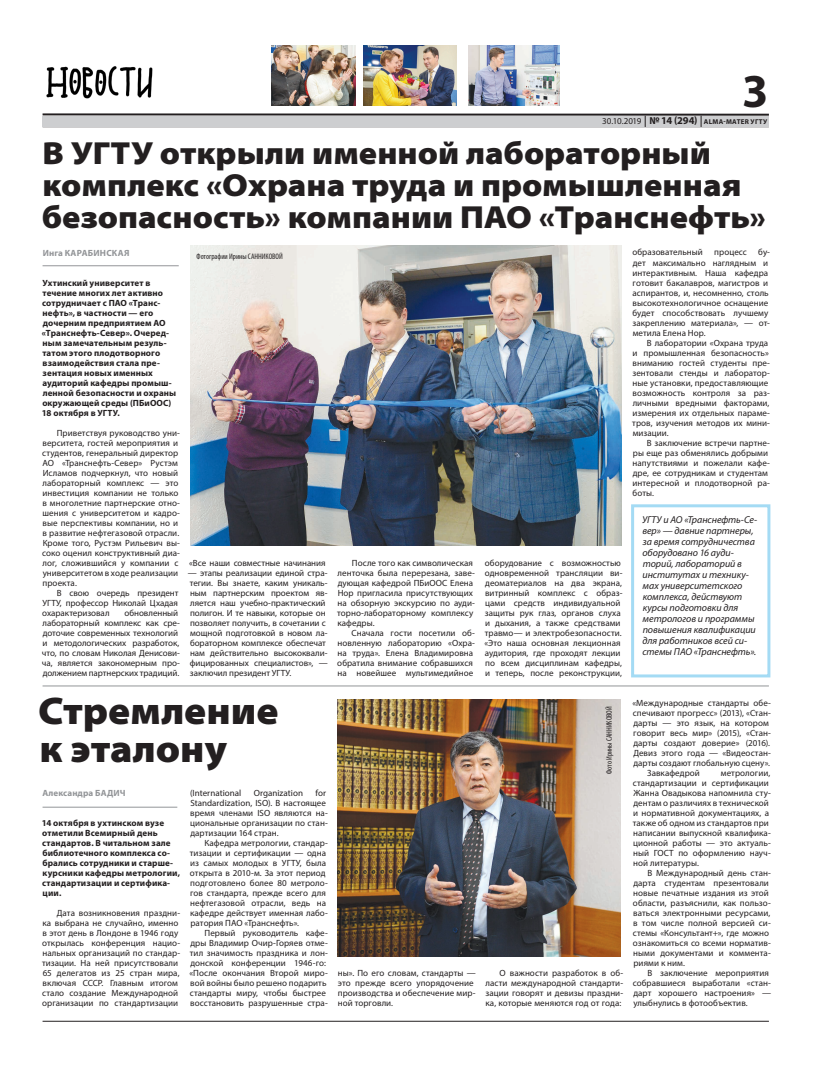
<style>
.page{position:relative;width:820px;height:1078px;background:#fff}
.page>*{position:absolute;margin:0;border:0;box-sizing:border-box;transform-origin:0 0}
.t1{font:700 47.4px "Myriad Pro";color:#231f20}
.t2{font:900 semi-expanded 38.6px/38.1px "Myriad Pro";color:#231f20}
.t3{font:900 semi-expanded 32px/32px "Myriad Pro";color:#231f20}
.t4{font:italic 10px/11px "Myriad Pro";letter-spacing:-.005em;color:#231f20}
.t5{font:9px/10px "Myriad Pro";letter-spacing:.005em;color:#231f20}
.t6{font:700 9px/10px "Myriad Pro";letter-spacing:.01em;color:#231f20}
.t7{font:700 9px "Myriad Pro";letter-spacing:.015em;color:#939598}
.t8{font:condensed 8px "Myriad Pro";color:#231f20}
.t9{font:700 7px "Myriad Pro";letter-spacing:.04em;color:#231f20}
.s1{font-weight:400;font-size:9px}
.s2{font-size:10.5px}
</style>
<div class="page">
<hr style="left:43px;top:113px;width:725px;height:3px;background:#231f20">
<div style="left:43px;top:116px;width:725px;height:11px;background:#cdced0"></div>
<hr style="left:43px;top:1020px;width:725px;height:1px;background:#231f20">
<img style="left:46px;top:66px;width:107px;height:33px">
<img style="left:271px;top:45px;width:84px;height:61px">
<img style="left:468px;top:45px;width:91px;height:60px">
<img style="left:363px;top:45px;width:93px;height:60px">
<hr style="left:43px;top:685px;width:725px;height:1px;background:#939598">
<img style="left:190px;top:245px;width:431px;height:300px">
<div style="left:631px;top:504px;width:139px;height:173px;border:3px solid #a4dbf4"></div>
<img style="left:337px;top:699px;width:283px;height:256px">
<hr style="left:43px;top:806px;width:134px;height:1px;background:#939598">
<hr style="left:43px;top:265px;width:136px;height:1px;background:#939598">
<h1 class="t1" style="left:741px;top:60px;width:28px">3</h1>
<p class="t9" style="left:602px;top:117px;width:166px"><span class="s1">30.10.2019</span> <span class="s2">№ 14 (294)</span> ALMA-MATER УГТУ</p>
<h3 class="t3" style="left:42px;top:137px;width:725px">В УГТУ открыли именной лабораторный комплекс «Охрана труда и промышленная безопасность» компании ПАО «Транснефть»</h3>
<p class="t7" style="left:43px;top:246px;width:88px">Инга КАРАБИНСКАЯ</p>
<p class="t6" style="left:42px;top:277px;width:136px">Ухтинский университет в течение многих лет активно сотрудничает с ПАО «Транс&shy;нефть», в частности — его дочерним предприятием АО «Транснефть-Север». Очеред&shy;ным замечательным резуль&shy;татом этого плодотворного взаимодействия стала пре&shy;зентация новых именных аудиторий кафедры промыш&shy;ленной безопасности и охраны окружающей среды (ПБиООС)<br>18 октября в УГТУ.</p>
<p class="t5" style="left:42px;top:427px;width:139px;text-indent:15px">Приветствуя руководство уни&shy;верситета, гостей мероприятия и студентов, генеральный директор<br>АО «Транснефть-Север» Рустэм<br>Исламов подчеркнул, что новый лабораторный комплекс — это инвестиция компании не только в многолетние партнерские отно&shy;шения с университетом и кадро&shy;вые перспективы компании, но и в развитие нефтегазовой отрасли.<br>Кроме того, Рустэм Рильевич вы&shy;соко оценил конструктивный диа&shy;лог, сложившийся у компании с университетом в ходе реализации проекта.</p>
<p class="t5" style="left:42px;top:587px;width:138px;text-align:justify;text-indent:14px">В свою очередь президент УГТУ, профессор Николай Цхадая охарактеризовал</p>
<p class="t5" style="left:42px;top:607px;width:139px;text-indent:82px">обновленный лабораторный комплекс как сре&shy;доточие современных технологий и методологических разработок, что, по словам Николая Денисови&shy;ча, является закономерным про&shy;должением партнерских традиций.</p>
<p class="t8" style="left:196px;top:251px;width:88px">Фотографии Ирины САННИКОВОЙ</p>
<p class="t5" style="left:189px;top:557px;width:138px">«Все наши совместные начинания</p>
<p class="t5" style="left:188px;top:567px;width:141px">— этапы реализации единой стра&shy;тегии. Вы знаете, каким уникаль&shy;ным партнерским проектом яв&shy;ляется наш учебно-практический полигон. И те навыки, которые он позволяет получить, в сочетании с мощной подготовкой в новом ла&shy;бораторном комплексе обеспечат нам действительно высококвали&shy;фицированных специалистов», — заключил президент УГТУ.</p>
<p class="t5" style="left:337px;top:557px;width:139px;text-indent:15px">После того как символическая ленточка была перерезана, заве&shy;дующая кафедрой ПБиООС Елена<br>Нор пригласила присутствующих на обзорную экскурсию по ауди&shy;торно-лабораторному комплексу кафедры.</p>
<p class="t5" style="left:337px;top:627px;width:139px;text-indent:14px">Сначала гости посетили об&shy;новленную лабораторию «Охра&shy;на труда». Елена Владимировна обратила внимание собравшихся на новейшее мультимедийное</p>
<h2 class="t2" style="left:38px;top:692px;width:242px">Стремление к эталону</h2>
<p class="t5" style="left:484px;top:557px;width:140px">оборудование с возможностью одновременной трансляции ви&shy;деоматериалов на два экрана, витринный комплекс с образ&shy;цами средств индивидуальной защиты рук глаз, органов слуха и дыхания, а также средствами травмо— и электробезопасности. «Это наша основная лекционная аудитория, где проходят лекции по всем дисциплинам кафедры, и теперь, после реконструкции,</p>
<p class="t8" style="left:604px;top:773px;width:69px;rotate:-90deg">Фото Ирины САННИКОВОЙ</p>
<p class="t7" style="left:42px;top:787px;width:84px">Александра БАДИЧ</p>
<p class="t6" style="left:42px;top:817px;width:140px">14 октября в ухтинском вузе отметили Всемирный день стандартов. В читальном зале библиотечного комплекса со&shy;брались сотрудники и старше&shy;курсники кафедры метрологии, стандартизации и сертифика&shy;ции.</p>
<p class="t5" style="left:42px;top:907px;width:139px;text-indent:15px">Дата возникновения праздни&shy;ка выбрана не случайно, именно в этот день в Лондоне в 1946 году открылась конференция нацио&shy;нальных организаций по стандар&shy;тизации. На ней присутствовали<br>65 делегатов из 25 стран мира, включая СССР. Главным итогом стало создание Международной организации по стандартизации</p>
<p class="t5" style="left:190px;top:787px;width:139px;text-indent:125px">for<br>Standardization, ISO). В настоящее время членами ISO являются на&shy;циональные организации по стан&shy;дартизации 164 стран.</p>
<p class="t5" style="left:190px;top:837px;width:139px;text-indent:15px">Кафедра метрологии, стандар&shy;тизации и сертификации — одна из самых молодых в УГТУ, была открыта в 2010-м. За этот период подготовлено более 80 метроло&shy;гов стандарта, прежде всего для нефтегазовой отрасли, ведь на кафедре действует именная лабо&shy;ратория ПАО «Транснефть».</p>
<p class="t5" style="left:189px;top:927px;width:140px;text-indent:15px">Первый руководитель кафе&shy;дры Владимир Очир-Горяев отме&shy;тил значимость праздника и лон&shy;донской конференции 1946-го: «После окончания Второй миро&shy;вой войны было решено подарить стандарты миру, чтобы быстрее восстановить разрушенные стра-</p>
<p class="t5" style="left:190px;top:787px;width:53px">(International</p>
<p class="t5" style="left:254px;top:787px;width:51px">Organization</p>
<p class="t5" style="left:338px;top:967px;width:139px">ны». По его словам, стандарты — это прежде всего упорядочение производства и обеспечение мир&shy;ной торговли.</p>
<p class="t5" style="left:485px;top:967px;width:139px;text-align:justify;text-indent:14px">О важности разработок в об&shy;ласти международной стандарти&shy;зации говорят и девизы праздни&shy;ка, которые меняются год от года:</p>
<p class="t5" style="left:632px;top:247px;width:139px;text-indent:126px">бу&shy;дет максимально наглядным и интерактивным. Наша кафедра готовит бакалавров, магистров и аспирантов, и, несомненно, столь высокотехнологичное оснащение будет способствовать лучшему закреплению материала», — от&shy;метила Елена Нор.</p>
<p class="t5" style="left:632px;top:337px;width:139px;text-indent:15px">В лаборатории «Охрана труда и промышленная безопасность» вниманию гостей студенты пре&shy;зентовали стенды и лаборатор&shy;ные установки, предоставляющие возможность контроля за раз&shy;личными вредными факторами, измерения их отдельных параме&shy;тров, изучения методов их мини&shy;мизации.</p>
<p class="t5" style="left:632px;top:437px;width:139px;text-indent:14px">В заключение встречи партне&shy;ры еще раз обменялись добрыми напутствиями и пожелали кафе&shy;дре, ее сотрудникам и студентам интересной и плодотворной ра&shy;боты.</p>
<p class="t5" style="left:632px;top:247px;width:72px">образовательный</p>
<p class="t5" style="left:714px;top:247px;width:34px">процесс</p>
<p class="t4" style="left:642px;top:514px;width:117px">УГТУ и АО «Транснефть-Се&shy;вер» — давние партнеры, за время сотрудничества оборудовано 16 ауди&shy;торий, лабораторий в институтах и технику&shy;мах университетского комплекса, действуют курсы подготовки для метрологов и программы повышения квалификации для работников всей си&shy;стемы ПАО «Транснефть».</p>
<p class="t5" style="left:632px;top:697px;width:140px">«Международные стандарты обе-</p>
<p class="t5" style="left:632px;top:707px;width:139px">спечивают прогресс» (2013), «Стан-</p>
<p class="t5" style="left:633px;top:717px;width:137px">дарты — это язык, на котором</p>
<p class="t5" style="left:633px;top:727px;width:139px">говорит весь мир» (2015), «Стан-</p>
<p class="t5" style="left:633px;top:737px;width:138px">дарты создают доверие» (2016).</p>
<p class="t5" style="left:633px;top:747px;width:139px">Девиз этого года — «Видеостан-</p>
<p class="t5" style="left:633px;top:757px;width:138px">дарты создают глобальную сцену».</p>
<p class="t5" style="left:647px;top:767px;width:54px">Завкафедрой</p>
<p class="t5" style="left:632px;top:767px;width:139px;text-indent:88px">метрологии, стандартизации и сертификации<br>Жанна Овадыкова напомнила сту&shy;дентам о различиях в технической и нормативной документациях, а также об одном из стандартов при написании выпускной квалифика&shy;ционной работы — это актуаль&shy;ный ГОСТ по оформлению науч&shy;ной литературы.</p>
<p class="t5" style="left:632px;top:867px;width:139px;text-indent:15px">В Международный день стан&shy;дарта студентам презентовали новые печатные издания из этой области, разъяснили, как пользо&shy;ваться электронными ресурсами, в том числе полной версией си&shy;стемы «Консультант+», где можно ознакомиться со всеми норматив&shy;ными документами и коммента&shy;риями к ним.</p>
<p class="t5" style="left:632px;top:967px;width:140px;text-indent:15px">В заключение мероприятия собравшиеся выработали «стан&shy;дарт хорошего настроения» — улыбнулись в фотообъектив.</p>
</div>
